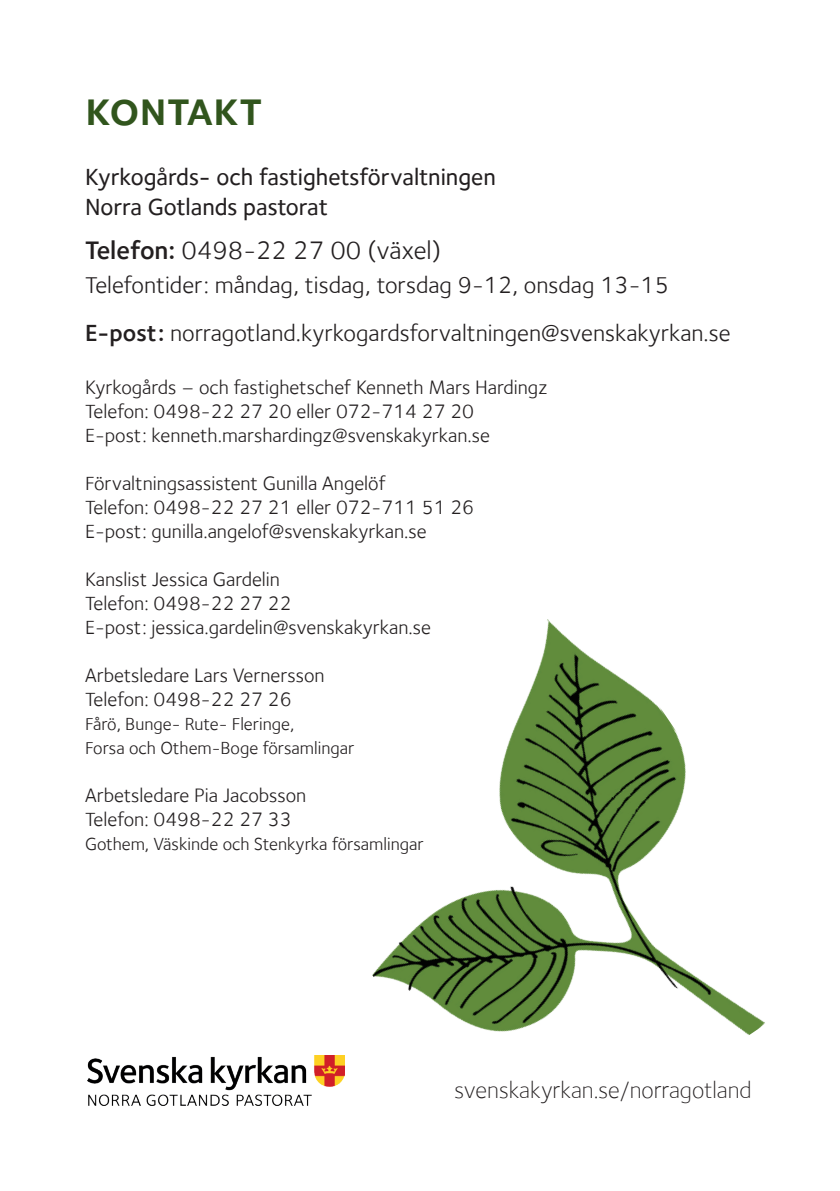
<style>
.page{position:relative;width:840px;height:1191px;background:#fff}
.page>*{position:absolute;margin:0;border:0;box-sizing:border-box;transform-origin:0 0}
.t1{font:48px "Foundry Sterling Demi Expert";color:#31551d}
.t2{font:26px "Foundry Sterling";color:#231f20}
.t3{font:24px/48px "Foundry Sterling";color:#231f20}
.t4{font:500 24px/30px "Foundry Sterling";color:#231f20}
.t5{font:300 24px "Foundry Sterling";color:#231f20}
.t6{font:20px/24px "Foundry Sterling";color:#231f20}
.t7{font:18px/24px "Foundry Sterling";color:#231f20}
.s1{font-weight:600}
</style>
<div class="page">
<img style="left:87px;top:1056px;width:174px;height:50px">
<img style="left:261px;top:619px;width:504px;height:487px">
<h1 class="t1" style="left:85px;top:80px;width:179px">kontakt</h1>
<p class="t4" style="left:85px;top:162px;width:412px">Kyrkogårds- och fastighetsförvaltningen<br>Norra Gotlands pastorat</p>
<h2 class="t2" style="left:85px;top:236px;width:357px"><span class="s1">Telefon:</span> 0498-22 27 00 (växel)</h2>
<p class="t3" style="left:85px;top:261px;width:646px">Telefontider: måndag, tisdag, torsdag 9-12, onsdag 13-15<br><span class="s1">E-post:</span> norragotland.kyrkogardsforvaltningen@svenskakyrkan.se</p>
<p class="t6" style="left:85px;top:374px;width:463px">Kyrkogårds – och fastighetschef Kenneth Mars Hardingz<br>Telefon: 0498-22 27 20 eller 072-714 27 20<br>E-post: kenneth.marshardingz@svenskakyrkan.se</p>
<p class="t6" style="left:85px;top:470px;width:390px">Förvaltningsassistent Gunilla Angelöf<br>Telefon: 0498-22 27 21 eller 072-711 51 26<br>E-post: gunilla.angelof@svenskakyrkan.se</p>
<p class="t6" style="left:85px;top:566px;width:347px">Kanslist Jessica Gardelin<br>Telefon: 0498-22 27 22<br>E-post: jessica.gardelin@svenskakyrkan.se</p>
<p class="t6" style="left:85px;top:662px;width:241px">Arbetsledare Lars Vernersson<br>Telefon: 0498-22 27 26</p>
<p class="t7" style="left:85px;top:711px;width:271px">Fårö, Bunge- Rute- Fleringe,<br>Forsa och Othem-Boge församlingar</p>
<p class="t6" style="left:85px;top:782px;width:222px">Arbetsledare Pia Jacobsson<br>Telefon: 0498-22 27 33</p>
<p class="t7" style="left:85px;top:831px;width:340px">Gothem, Väskinde och Stenkyrka församlingar</p>
<p class="t5" style="left:454px;top:1076px;width:298px">svenskakyrkan.se/norragotland</p>
</div>
